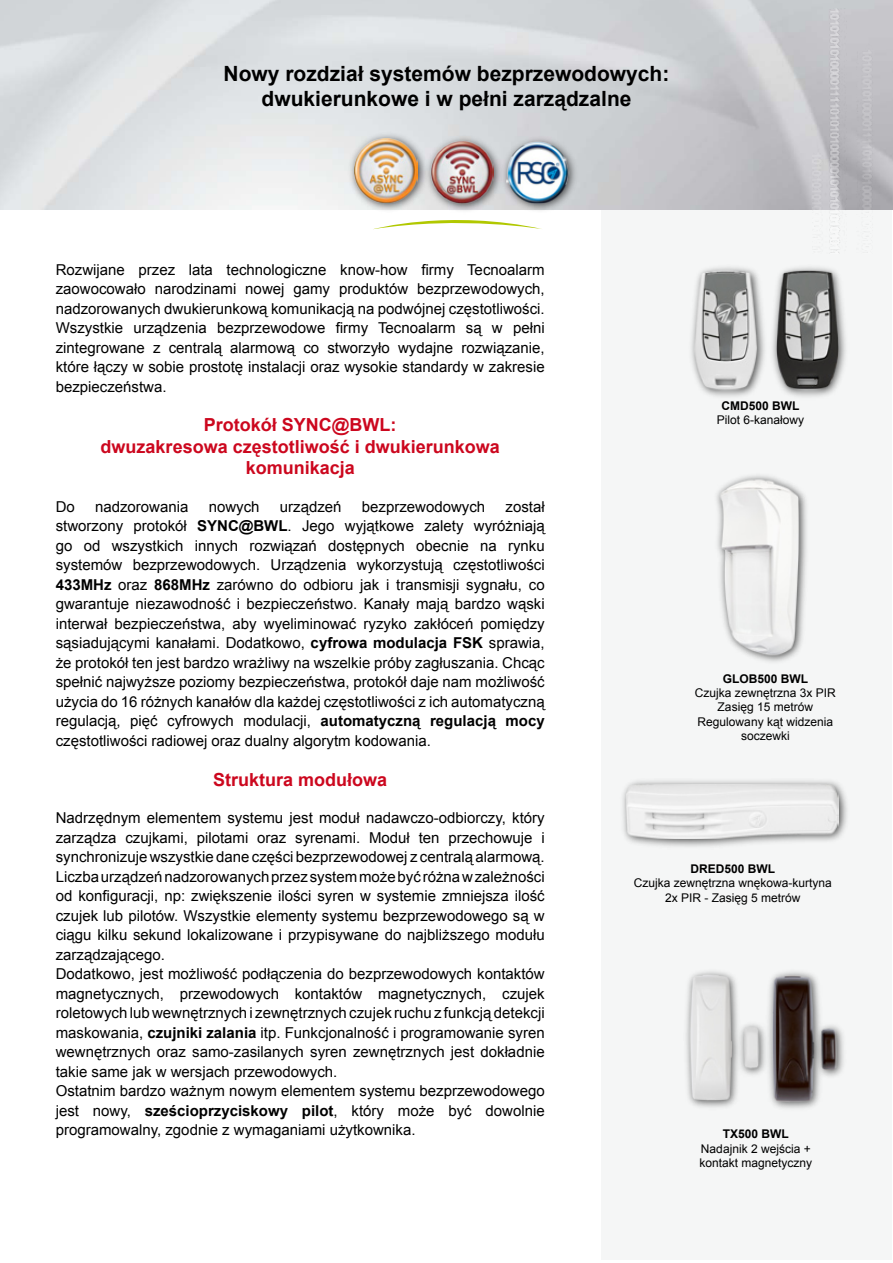
<style>
.page{position:relative;width:893px;height:1263px;background:#fff}
.page>*{position:absolute;margin:0;border:0;box-sizing:border-box;transform-origin:0 0}
.t1{font:700 21px/25.2px "Arial";color:#000;text-align:center}
.t2{font:700 18px/21.6px "Arial";color:#cc071e;text-align:center}
.t3{font:15px/19.5px "Arial";color:#000;text-align:justify}
.t4{font:12px/14.4px "Arial";color:#000;text-align:center}
.t5{font:700 12px "Arial";color:#000}
.s1{font-weight:700}
</style>
<div class="page">
<div style="left:601px;top:209px;width:291px;height:1051px;background:#f5f6f6"></div>
<img style="left:691px;top:267px;width:48px;height:130px">
<img style="left:739px;top:267px;width:107px;height:130px">
<svg style="left:374px;top:220px;width:168px;height:9px"></svg>
<div style="left:347px;top:132px;width:82px;height:82px;background:#000;opacity:.7"></div>
<img style="left:354px;top:139px;width:64px;height:64px">
<div style="left:423px;top:133px;width:82px;height:81px;background:#000;opacity:.7"></div>
<img style="left:430px;top:140px;width:64px;height:63px">
<div style="left:500px;top:135px;width:79px;height:79px;background:#000;opacity:.7"></div>
<img style="left:506px;top:141px;width:64px;height:63px">
<img style="left:813px;top:8px;width:80px;height:245px">
<div style="left:682px;top:968px;width:166px;height:144px;background:#000;opacity:.7"></div>
<img style="left:682px;top:968px;width:111px;height:144px">
<img style="left:737px;top:972px;width:111px;height:132px">
<img style="left:716px;top:475px;width:91px;height:187px">
<div style="left:619px;top:777px;width:231px;height:73px;background:#000;opacity:.7"></div>
<img style="left:626px;top:784px;width:213px;height:54px">
<h1 class="t1" style="left:224px;top:62px;width:447px">Nowy rozdział systemów bezprzewodowych: dwukierunkowe i w pełni zarządzalne</h1>
<p class="t3" style="left:56px;top:260px;width:490px">Rozwijane przez lata technologiczne know-how firmy Tecnoalarm zaowocowało narodzinami nowej gamy produktów bezprzewodowych, nadzorowanych dwukierunkową komunikacją na podwójnej częstotliwości.<br>Wszystkie urządzenia bezprzewodowe firmy Tecnoalarm są w pełni zintegrowane z centralą alarmową co stworzyło wydajne rozwiązanie, które łączy w sobie prostotę instalacji oraz wysokie standardy w zakresie bezpieczeństwa.</p>
<p class="t2" style="left:101px;top:415px;width:401px">Protokół SYNC@BWL:<br>dwuzakresowa częstotliwość i dwukierunkowa komunikacja</p>
<p class="t3" style="left:56px;top:497px;width:21px">Do</p>
<p class="t3" style="left:95px;top:497px;width:95px">nadzorowania</p>
<p class="t3" style="left:209px;top:497px;width:52px">nowych</p>
<p class="t3" style="left:280px;top:497px;width:63px">urządzeń</p>
<p class="t3" style="left:362px;top:497px;width:125px">bezprzewodowych</p>
<p class="t3" style="left:56px;top:497px;width:490px;text-indent:450px">został stworzony protokół <span class="s1">SYNC@BWL</span>. Jego wyjątkowe zalety wyróżniają go od wszystkich innych rozwiązań dostępnych obecnie na rynku systemów bezprzewodowych. Urządzenia wykorzystują częstotliwości <span class="s1">433MHz</span> oraz <span class="s1">868MHz</span> zarówno do odbioru jak i transmisji sygnału, co gwarantuje niezawodność i bezpieczeństwo. Kanały mają bardzo wąski interwał bezpieczeństwa, aby wyeliminować ryzyko zakłóceń pomiędzy sąsiadującymi kanałami. Dodatkowo, <span class="s1">cyfrowa modulacja FSK</span> sprawia, że protokół ten jest bardzo wrażliwy na wszelkie próby zagłuszania. Chcąc spełnić najwyższe poziomy bezpieczeństwa, protokół daje nam możliwość użycia do 16 różnych kanałów dla każdej częstotliwości z ich automatyczną regulacją, pięć cyfrowych modulacji, <span class="s1">automatyczną regulacją mocy </span>częstotliwości radiowej oraz dualny algorytm kodowania.</p>
<p class="t2" style="left:213px;top:769px;width:176px">Struktura modułowa</p>
<p class="t3" style="left:56px;top:808px;width:490px;text-align:left">Nadrzędnym elementem systemu jest moduł nadawczo-odbiorczy, który zarządza czujkami, pilotami oraz syrenami. Moduł ten przechowuje i synchronizuje wszystkie dane części bezprzewodowej z centralą alarmową.<br>Liczba urządzeń nadzorowanych przez system może być różna w zależności od konfiguracji, np: zwiększenie ilości syren w systemie zmniejsza ilość czujek lub pilotów. Wszystkie elementy systemu bezprzewodowego są w ciągu kilku sekund lokalizowane i przypisywane do najbliższego modułu zarządzającego.<br>Dodatkowo, jest możliwość podłączenia do bezprzewodowych kontaktów magnetycznych, przewodowych kontaktów magnetycznych, czujek roletowych lub wewnętrznych i zewnętrznych czujek ruchu z funkcją detekcji maskowania, <span class="s1">czujniki zalania</span> itp. Funkcjonalność i programowanie syren wewnętrznych oraz samo-zasilanych syren zewnętrznych jest dokładnie takie same jak w wersjach przewodowych.<br>Ostatnim bardzo ważnym nowym elementem systemu bezprzewodowego jest nowy, <span class="s1">sześcioprzyciskowy pilot</span>, który może być dowolnie programowalny, zgodnie z wymaganiami użytkownika.</p>
<p class="t5" style="left:722px;top:398px;width:79px">CMD500 BWL</p>
<p class="t4" style="left:717px;top:413px;width:89px">Pilot 6-kanałowy</p>
<p class="t5" style="left:723px;top:670px;width:87px">GLOB500 BWL</p>
<p class="t4" style="left:695px;top:686px;width:142px">Czujka zewnętrzna 3x PIR<br>Zasięg 15 metrów<br>Regulowany kąt widzenia soczewki</p>
<p class="t5" style="left:690px;top:861px;width:86px">DRED500 BWL</p>
<p class="t4" style="left:634px;top:876px;width:200px">Czujka zewnętrzna wnękowa-kurtyna<br>2x PIR - Zasięg 5 metrów</p>
<p class="t5" style="left:723px;top:1126px;width:68px">TX500 BWL</p>
<p class="t4" style="left:699px;top:1141px;width:114px;text-align:left">Nadajnik 2 wejścia + kontakt magnetyczny</p>
</div>
